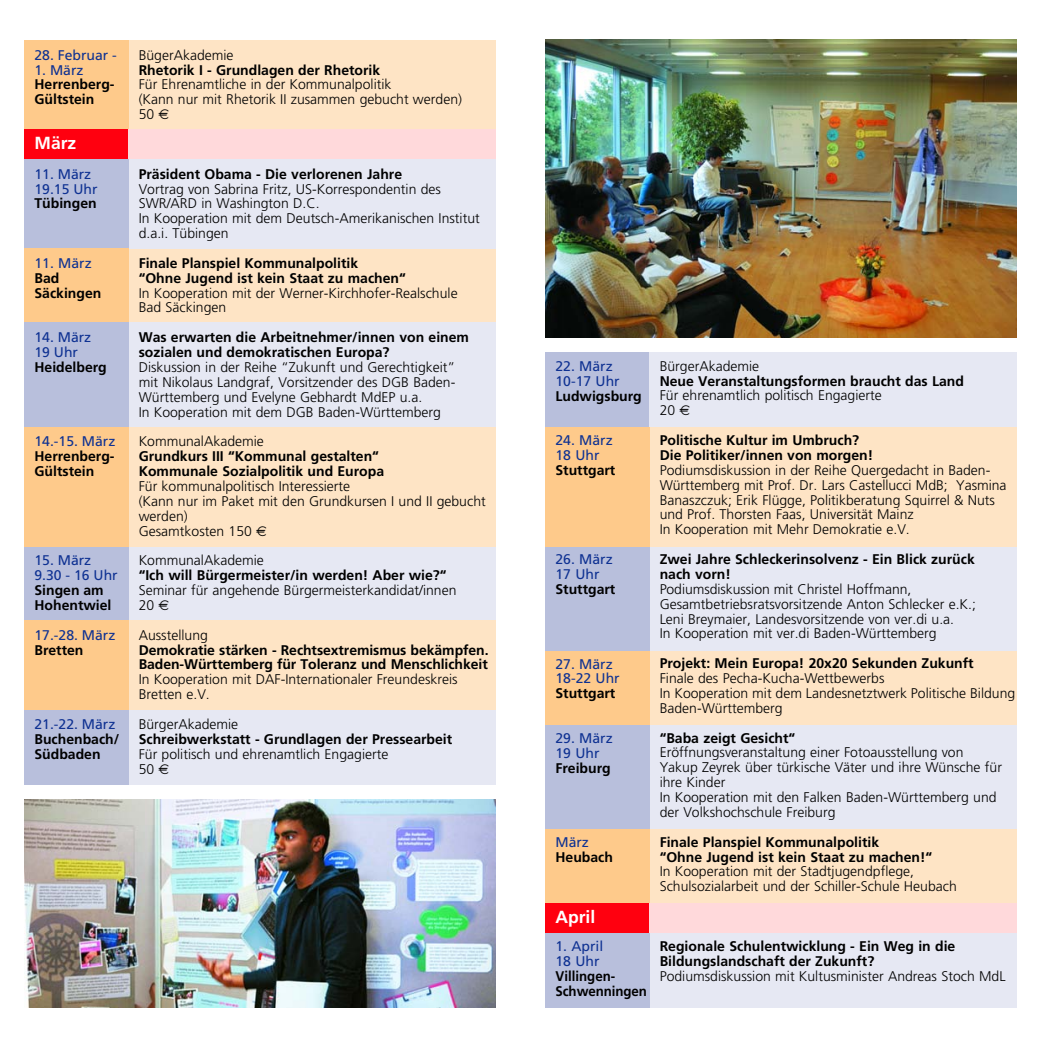
<style>
.page{position:relative;width:1042px;height:1042px;background:#fff}
.page>*{position:absolute;margin:0;border:0;box-sizing:border-box;transform-origin:0 0}
.t1{font:700 17.5px "Frutiger";color:#fff}
.t2{font:300 14px/14.9px "Frutiger";color:#000}
.t3{font:700 14px/14.9px "Frutiger";color:#000}
.t4{font:14px/14.9px "Frutiger";color:#0e3192}
.t5{font:700 14px/14.9px "Frutiger";color:#000;scale:.95 1}
.s1{font-family:"Euro Classic";font-weight:400}
</style>
<div class="page">
<div style="left:650px;top:933px;width:367px;height:74px;background:#e6e8f3"></div>
<div style="left:545px;top:933px;width:105px;height:74px;background:#b8bfdc"></div>
<div style="left:650px;top:829px;width:367px;height:74px;background:#fee4c5"></div>
<div style="left:545px;top:829px;width:105px;height:74px;background:#feca8b"></div>
<div style="left:129px;top:546px;width:367px;height:74px;background:#e6e8f3"></div>
<div style="left:25px;top:546px;width:104px;height:74px;background:#b8bfdc"></div>
<div style="left:129px;top:710px;width:367px;height:74px;background:#e6e8f3"></div>
<div style="left:25px;top:710px;width:104px;height:74px;background:#b8bfdc"></div>
<div style="left:129px;top:248px;width:367px;height:75px;background:#fee4c5"></div>
<div style="left:129px;top:620px;width:367px;height:90px;background:#fee4c5"></div>
<div style="left:25px;top:620px;width:104px;height:90px;background:#feca8b"></div>
<div style="left:129px;top:159px;width:367px;height:89px;background:#e6e8f3"></div>
<div style="left:129px;top:40px;width:367px;height:89px;background:#fee4c5"></div>
<div style="left:25px;top:159px;width:104px;height:89px;background:#b8bfdc"></div>
<div style="left:25px;top:40px;width:104px;height:89px;background:#feca8b"></div>
<div style="left:25px;top:248px;width:104px;height:75px;background:#feca8b"></div>
<div style="left:129px;top:427px;width:367px;height:119px;background:#fee4c5"></div>
<div style="left:129px;top:323px;width:367px;height:104px;background:#e6e8f3"></div>
<div style="left:25px;top:323px;width:104px;height:104px;background:#b8bfdc"></div>
<div style="left:25px;top:427px;width:104px;height:119px;background:#feca8b"></div>
<div style="left:545px;top:352px;width:105px;height:75px;background:#b8bfdc"></div>
<div style="left:650px;top:352px;width:367px;height:75px;background:#e6e8f3"></div>
<div style="left:650px;top:724px;width:367px;height:105px;background:#e6e8f3"></div>
<div style="left:545px;top:724px;width:105px;height:105px;background:#b8bfdc"></div>
<div style="left:650px;top:650px;width:367px;height:74px;background:#fee4c5"></div>
<div style="left:545px;top:650px;width:105px;height:74px;background:#feca8b"></div>
<div style="left:650px;top:546px;width:367px;height:104px;background:#e6e8f3"></div>
<div style="left:650px;top:427px;width:367px;height:119px;background:#fee4c5"></div>
<div style="left:545px;top:546px;width:105px;height:104px;background:#b8bfdc"></div>
<div style="left:545px;top:427px;width:105px;height:119px;background:#feca8b"></div>
<div style="left:25px;top:129px;width:104px;height:30px;background:#ff000f"></div>
<div style="left:129px;top:129px;width:367px;height:30px;background:#ffd9db"></div>
<div style="left:545px;top:903px;width:105px;height:30px;background:#ff000f"></div>
<div style="left:650px;top:903px;width:367px;height:30px;background:#ffd9db"></div>
<img style="left:545px;top:40px;width:472px;height:298px">
<img style="left:25px;top:799px;width:471px;height:208px">
<p class="t4" style="left:34px;top:48px;width:84px">28. Februar -</p>
<p class="t4" style="left:34px;top:63px;width:51px">1. März</p>
<p class="t3" style="left:34px;top:78px;width:82px">Herrenberg-<br>Gültstein</p>
<p class="t1" style="left:34px;top:136px;width:43px">März</p>
<p class="t4" style="left:34px;top:167px;width:65px">11. März<br>19.15 Uhr</p>
<p class="t3" style="left:34px;top:197px;width:64px">Tübingen</p>
<p class="t4" style="left:34px;top:257px;width:59px">11. März</p>
<p class="t3" style="left:34px;top:272px;width:68px">Bad<br>Säckingen</p>
<p class="t4" style="left:34px;top:331px;width:58px">14. März<br>19 Uhr</p>
<p class="t3" style="left:34px;top:361px;width:74px">Heidelberg</p>
<p class="t4" style="left:34px;top:435px;width:82px">14.-15. März</p>
<p class="t3" style="left:34px;top:450px;width:82px">Herrenberg-<br>Gültstein</p>
<p class="t4" style="left:34px;top:554px;width:85px">15. März<br>9.30 - 16 Uhr</p>
<p class="t3" style="left:34px;top:584px;width:79px">Singen am<br>Hohentwiel</p>
<p class="t4" style="left:34px;top:628px;width:82px">17.-28. März</p>
<p class="t3" style="left:34px;top:643px;width:51px">Bretten</p>
<p class="t4" style="left:34px;top:718px;width:82px">21.-22. März</p>
<p class="t3" style="left:34px;top:733px;width:86px">Buchenbach/<br>Südbaden</p>
<p class="t2" style="left:139px;top:48px;width:96px">BügerAkademie</p>
<p class="t3" style="left:139px;top:63px;width:243px">Rhetorik I - Grundlagen der Rhetorik</p>
<p class="t2" style="left:139px;top:78px;width:325px">Für Ehrenamtliche in der Kommunalpolitik<br>(Kann nur mit Rhetorik II zusammen gebucht werden)<br>50 <span class="s1">C</span></p>
<p class="t3" style="left:139px;top:167px;width:265px">Präsident Obama - Die verlorenen Jahre</p>
<p class="t2" style="left:139px;top:182px;width:343px">Vortrag von Sabrina Fritz, US-Korrespondentin des SWR/ARD in Washington D.C.<br>In Kooperation mit dem Deutsch-Amerikanischen Institut d.a.i. Tübingen</p>
<p class="t3" style="left:139px;top:257px;width:269px">Finale Planspiel Kommunalpolitik<br>“Ohne Jugend ist kein Staat zu machen“</p>
<p class="t2" style="left:139px;top:286px;width:320px">In Kooperation mit der Werner-Kirchhofer-Realschule<br>Bad Säckingen</p>
<p class="t3" style="left:139px;top:331px;width:332px">Was erwarten die Arbeitnehmer/innen von einem sozialen und demokratischen Europa?</p>
<p class="t2" style="left:139px;top:361px;width:318px">Diskussion in der Reihe “Zukunft und Gerechtigkeit” mit Nikolaus Landgraf, Vorsitzender des DGB Baden-Württemberg und Evelyne Gebhardt MdEP u.a.<br>In Kooperation mit dem DGB Baden-Württemberg</p>
<p class="t2" style="left:139px;top:435px;width:127px">KommunalAkademie</p>
<p class="t3" style="left:139px;top:450px;width:247px">Grundkurs III “Kommunal gestalten“<br>Kommunale Sozialpolitik und Europa</p>
<p class="t2" style="left:139px;top:480px;width:349px">Für kommunalpolitisch Interessierte<br>(Kann nur im Paket mit den Grundkursen I und II gebucht werden)<br>Gesamtkosten 150 <span class="s1">C</span></p>
<p class="t2" style="left:139px;top:554px;width:127px">KommunalAkademie</p>
<p class="t3" style="left:139px;top:569px;width:309px">“Ich will Bürgermeister/in werden! Aber wie?“</p>
<p class="t2" style="left:139px;top:584px;width:319px">Seminar für angehende Bürgermeisterkandidat/innen<br>20 <span class="s1">C</span></p>
<p class="t2" style="left:139px;top:628px;width:71px">Ausstellung</p>
<p class="t3" style="left:139px;top:643px;width:351px">Demokratie stärken - Rechtsextremismus bekämpfen.<br>Baden-Württemberg für Toleranz und Menschlichkeit</p>
<p class="t2" style="left:139px;top:673px;width:320px">In Kooperation mit DAF-Internationaler Freundeskreis<br>Bretten e.V.</p>
<p class="t2" style="left:139px;top:718px;width:101px">BürgerAkademie</p>
<p class="t3" style="left:139px;top:732px;width:315px">Schreibwerkstatt - Grundlagen der Pressearbeit</p>
<p class="t2" style="left:139px;top:747px;width:251px">Für politisch und ehrenamtlich Engagierte<br>50 <span class="s1">C</span></p>
<p class="t4" style="left:555px;top:360px;width:66px">22. März<br>10-17 Uhr</p>
<p class="t3" style="left:555px;top:389px;width:88px">Ludwigsburg</p>
<p class="t4" style="left:555px;top:434px;width:59px">24. März<br>18 Uhr</p>
<p class="t3" style="left:555px;top:464px;width:61px">Stuttgart</p>
<p class="t4" style="left:555px;top:553px;width:59px">26. März<br>17 Uhr</p>
<p class="t3" style="left:555px;top:583px;width:61px">Stuttgart</p>
<p class="t4" style="left:555px;top:657px;width:66px">27. März<br>18-22 Uhr</p>
<p class="t3" style="left:555px;top:687px;width:61px">Stuttgart</p>
<p class="t4" style="left:555px;top:732px;width:59px">29. März<br>19 Uhr</p>
<p class="t3" style="left:555px;top:761px;width:57px">Freiburg</p>
<p class="t4" style="left:555px;top:836px;width:35px">März</p>
<p class="t3" style="left:555px;top:851px;width:59px">Heubach</p>
<p class="t1" style="left:555px;top:910px;width:41px">April</p>
<p class="t4" style="left:555px;top:940px;width:49px">1. April<br>18 Uhr</p>
<p class="t5" style="left:555px;top:970px;width:98px">Villingen-<br>Schwenningen</p>
<p class="t2" style="left:660px;top:359px;width:101px">BürgerAkademie</p>
<p class="t3" style="left:660px;top:374px;width:306px">Neue Veranstaltungsformen braucht das Land</p>
<p class="t2" style="left:660px;top:389px;width:224px">Für ehrenamtlich politisch Engagierte<br>20 <span class="s1">C</span></p>
<p class="t3" style="left:660px;top:434px;width:215px">Politische Kultur im Umbruch?<br>Die Politiker/innen von morgen!</p>
<p class="t2" style="left:660px;top:463px;width:348px">Podiumsdiskussion in der Reihe Quergedacht in Baden-Württemberg mit Prof. Dr. Lars Castellucci MdB; Yasmina Banaszczuk; Erik Flügge, Politikberatung Squirrel &amp; Nuts und Prof. Thorsten Faas, Universität Mainz<br>In Kooperation mit Mehr Demokratie e.V.</p>
<p class="t3" style="left:660px;top:553px;width:317px">Zwei Jahre Schleckerinsolvenz - Ein Blick zurück nach vorn!</p>
<p class="t2" style="left:660px;top:582px;width:318px">Podiumsdiskussion mit Christel Hoffmann, Gesamtbetriebsratsvorsitzende Anton Schlecker e.K.; Leni Breymaier, Landesvorsitzende von ver.di u.a.<br>In Kooperation mit ver.di Baden-Württemberg</p>
<p class="t3" style="left:660px;top:657px;width:315px">Projekt: Mein Europa! 20x20 Sekunden Zukunft</p>
<p class="t2" style="left:660px;top:672px;width:357px">Finale des Pecha-Kucha-Wettbewerbs<br>In Kooperation mit dem Landesnetztwerk Politische Bildung<br>Baden-Württemberg</p>
<p class="t3" style="left:660px;top:731px;width:137px">“Baba zeigt Gesicht“</p>
<p class="t2" style="left:660px;top:746px;width:344px">Eröffnungsveranstaltung einer Fotoausstellung von Yakup Zeyrek über türkische Väter und ihre Wünsche für ihre Kinder<br>In Kooperation mit den Falken Baden-Württemberg und der Volkshochschule Freiburg</p>
<p class="t3" style="left:660px;top:835px;width:274px">Finale Planspiel Kommunalpolitik<br>“Ohne Jugend ist kein Staat zu machen!“</p>
<p class="t2" style="left:660px;top:865px;width:299px">In Kooperation mit der Stadtjugendpflege,<br>Schulsozialarbeit und der Schiller-Schule Heubach</p>
<p class="t3" style="left:660px;top:939px;width:297px">Regionale Schulentwicklung - Ein Weg in die<br>Bildungslandschaft der Zukunft?</p>
<p class="t2" style="left:660px;top:969px;width:347px">Podiumsdiskussion mit Kultusminister Andreas Stoch MdL</p>
</div>
